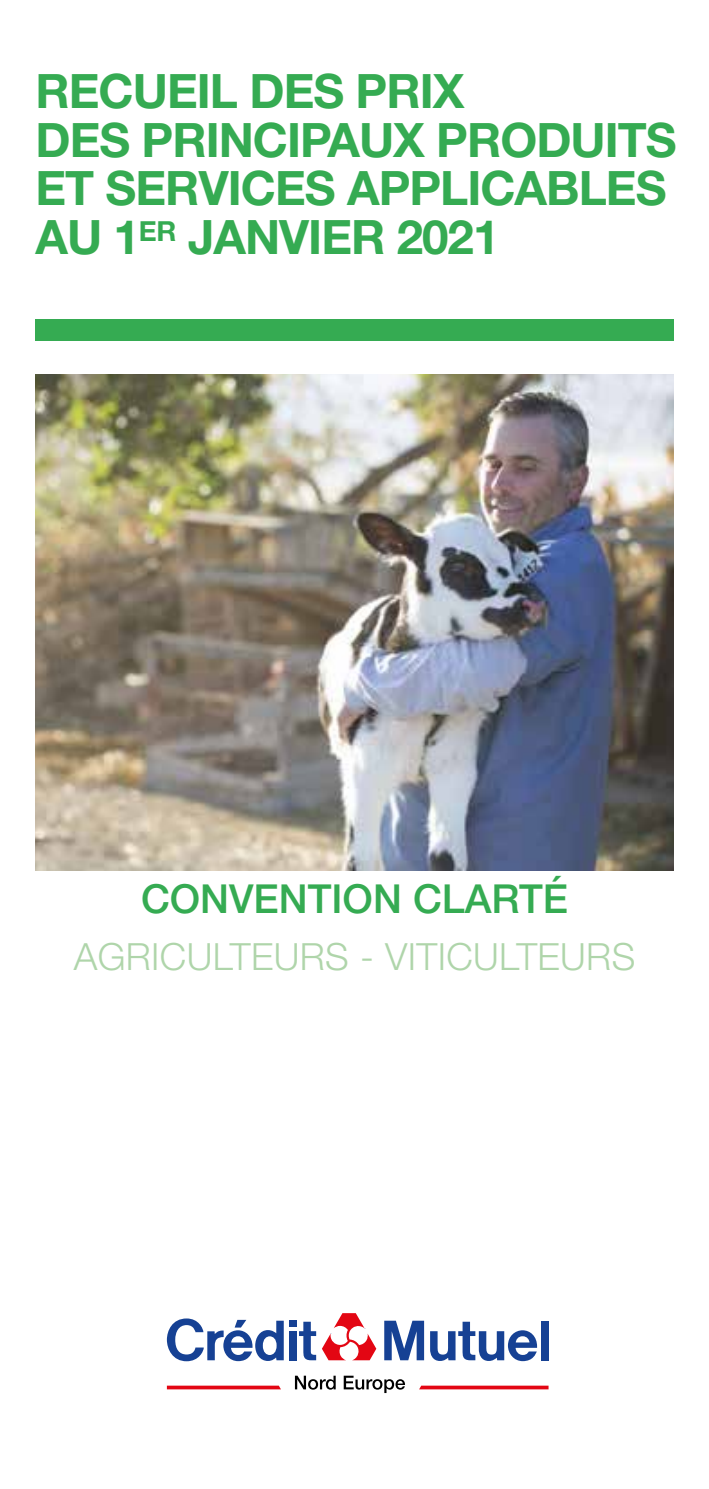
<style>
.page{position:relative;width:709px;height:1489px;background:#fff}
.page>*{position:absolute;margin:0;border:0;box-sizing:border-box;transform-origin:0 0}
.t1{font:700 47.5px/48.8px "Helvetica Neue LT Std";letter-spacing:-.02em;color:#35ab52}
.t2{font:500 40px "Helvetica Neue LT Std";color:#35ab52}
.t3{font:300 37.5px "Helvetica Neue LT Std";letter-spacing:.01em;color:#afd5aa}
</style>
<div class="page">
<div style="left:35px;top:320px;width:638px;height:21px;background:#35ab52"></div>
<img style="left:35px;top:374px;width:638px;height:496px">
<div style="left:541px;top:1320px;width:7px;height:40px;background:#164194"></div>
<div style="left:289px;top:1330px;width:7px;height:30px;background:#164194"></div>
<div style="left:289px;top:1320px;width:7px;height:6px;background:#164194"></div>
<svg style="left:299px;top:1321px;width:17px;height:39px"></svg>
<svg style="left:430px;top:1321px;width:107px;height:39px"></svg>
<svg style="left:384px;top:1320px;width:40px;height:40px"></svg>
<svg style="left:167px;top:1318px;width:117px;height:43px"></svg>
<svg style="left:295px;top:1375px;width:41px;height:14px"></svg>
<svg style="left:344px;top:1375px;width:61px;height:17px"></svg>
<svg style="left:322px;top:1313px;width:54px;height:48px"></svg>
<svg style="left:167px;top:1385px;width:114px;height:4px"></svg>
<svg style="left:419px;top:1385px;width:129px;height:4px"></svg>
<p class="t1" style="left:35px;top:65px;width:643px">RECUEIL DES PRIX<br>DES PRINCIPAUX PRODUITS<br>ET SERVICES APPLICABLES<br>AU 1<sup>ER</sup> JANVIER 2021</p>
<p class="t2" style="left:141px;top:874px;width:428px">CONVENTION CLARTÉ</p>
<p class="t3" style="left:74px;top:933px;width:563px">AGRICULTEURS - VITICULTEURS</p>
</div>
